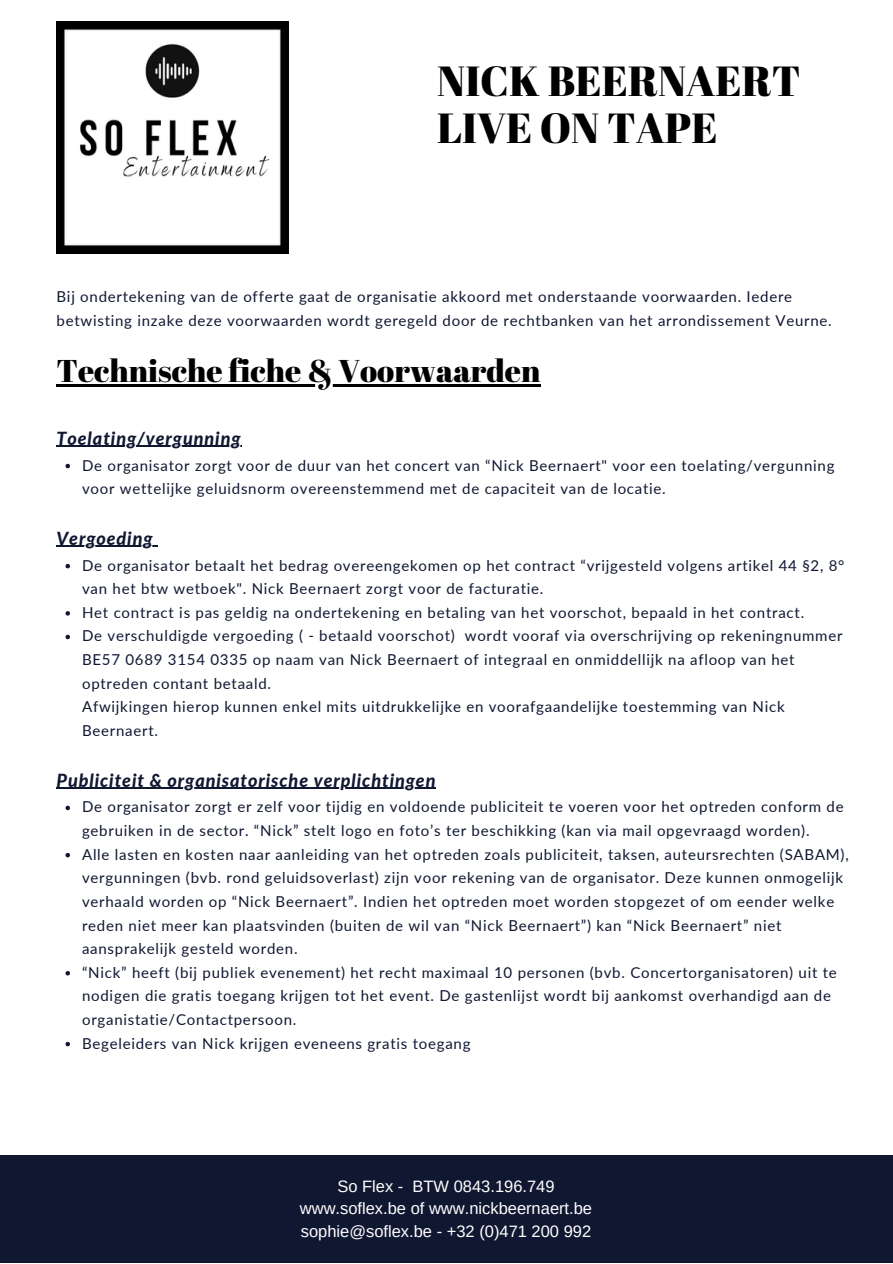
<style>
.page{position:relative;width:893px;height:1264px;background:#fff}
.page>*{position:absolute;margin:0;border:0;box-sizing:border-box;transform-origin:0 0}
.t1{font:42px "Abril Fatface";color:#000}
.t2{font:31.5px "Abril Fatface";color:#000}
.t3{font:italic 800 18px "Lato";letter-spacing:.05em;color:#101731}
.t4{font:16.5px "Arimo";color:#fff}
.t5{font:15px/23.5px "Lato";letter-spacing:.05em;color:#101731}
</style>
<div class="page">
<div style="left:0;top:1154px;width:892px;height:108px;background:#101731"></div>
<img style="left:56px;top:21px;width:232px;height:232px">
<hr style="left:56px;top:384px;width:484px;height:3px;background:#000">
<svg style="left:65px;top:464px;width:5px;height:4px"></svg>
<svg style="left:65px;top:564px;width:5px;height:4px"></svg>
<svg style="left:65px;top:611px;width:5px;height:4px"></svg>
<svg style="left:65px;top:634px;width:5px;height:5px"></svg>
<svg style="left:65px;top:805px;width:5px;height:5px"></svg>
<svg style="left:65px;top:852px;width:5px;height:5px"></svg>
<svg style="left:65px;top:971px;width:5px;height:4px"></svg>
<svg style="left:65px;top:1041px;width:5px;height:5px"></svg>
<hr style="left:56px;top:446px;width:185px;height:1px;background:#101731">
<hr style="left:56px;top:546px;width:97px;height:1px;background:#101731">
<hr style="left:56px;top:787px;width:380px;height:1px;background:#101731">
<p class="t1" style="left:437px;top:51px;width:365px">NICK BEERNAERT</p>
<p class="t1" style="left:437px;top:99px;width:282px">LIVE ON TAPE</p>
<p class="t5" style="left:56px;top:285px;width:776px">Bij ondertekening van de offerte gaat de organisatie akkoord met onderstaande voorwaarden. Iedere betwisting inzake deze voorwaarden wordt geregeld door de rechtbanken van het arrondissement Veurne.</p>
<p class="t2" style="left:56px;top:349px;width:485px">Technische fiche &amp; Voorwaarden</p>
<p class="t3" style="left:56px;top:427px;width:185px">Toelating/vergunning</p>
<p class="t5" style="left:82px;top:453px;width:753px">De organisator zorgt voor de duur van het concert van “Nick Beernaert" voor een toelating/vergunning voor wettelijke geluidsnorm overeenstemmend met de capaciteit van de locatie.</p>
<p class="t3" style="left:56px;top:527px;width:98px">Vergoeding</p>
<p class="t5" style="left:82px;top:553px;width:763px">De organisator betaalt het bedrag overeengekomen op het contract “vrijgesteld volgens artikel 44 §2, 8° van het btw wetboek". Nick Beernaert zorgt voor de facturatie.</p>
<p class="t5" style="left:82px;top:600px;width:723px">Het contract is pas geldig na ondertekening en betaling van het voorschot, bepaald in het contract.</p>
<p class="t5" style="left:82px;top:624px;width:761px">De verschuldigde vergoeding ( - betaald voorschot) wordt vooraf via overschrijving op rekeningnummer<br>BE57 0689 3154 0335 op naam van Nick Beernaert of integraal en onmiddellijk na afloop van het optreden contant betaald.</p>
<p class="t5" style="left:82px;top:694px;width:704px">Afwijkingen hierop kunnen enkel mits uitdrukkelijke en voorafgaandelijke toestemming van Nick<br>Beernaert.</p>
<p class="t3" style="left:56px;top:768px;width:380px">Publiciteit &amp; organisatorische verplichtingen</p>
<p class="t5" style="left:82px;top:794px;width:763px">De organisator zorgt er zelf voor tijdig en voldoende publiciteit te voeren voor het optreden conform de gebruiken in de sector. “Nick” stelt logo en foto’s ter beschikking (kan via mail opgevraagd worden).</p>
<p class="t5" style="left:82px;top:842px;width:768px">Alle lasten en kosten naar aanleiding van het optreden zoals publiciteit, taksen, auteursrechten (SABAM), vergunningen (bvb. rond geluidsoverlast) zijn voor rekening van de organisator. Deze kunnen onmogelijk verhaald worden op “Nick Beernaert”. Indien het optreden moet worden stopgezet of om eender welke reden niet meer kan plaatsvinden (buiten de wil van “Nick Beernaert”) kan “Nick Beernaert” niet aansprakelijk gesteld worden.</p>
<p class="t5" style="left:82px;top:960px;width:756px">“Nick” heeft (bij publiek evenement) het recht maximaal 10 personen (bvb. Concertorganisatoren) uit te nodigen die gratis toegang krijgen tot het event. De gastenlijst wordt bij aankomst overhandigd aan de organistatie/Contactpersoon.</p>
<p class="t5" style="left:82px;top:1031px;width:390px">Begeleiders van Nick krijgen eveneens gratis toegang</p>
<p class="t4" style="left:337px;top:1176px;width:219px">So Flex - BTW 0843.196.749</p>
<p class="t4" style="left:300px;top:1199px;width:294px">www.soflex.be of www.nickbeernaert.be</p>
<p class="t4" style="left:301px;top:1221px;width:292px">sophie@soflex.be - +32 (0)471 200 992</p>
</div>
